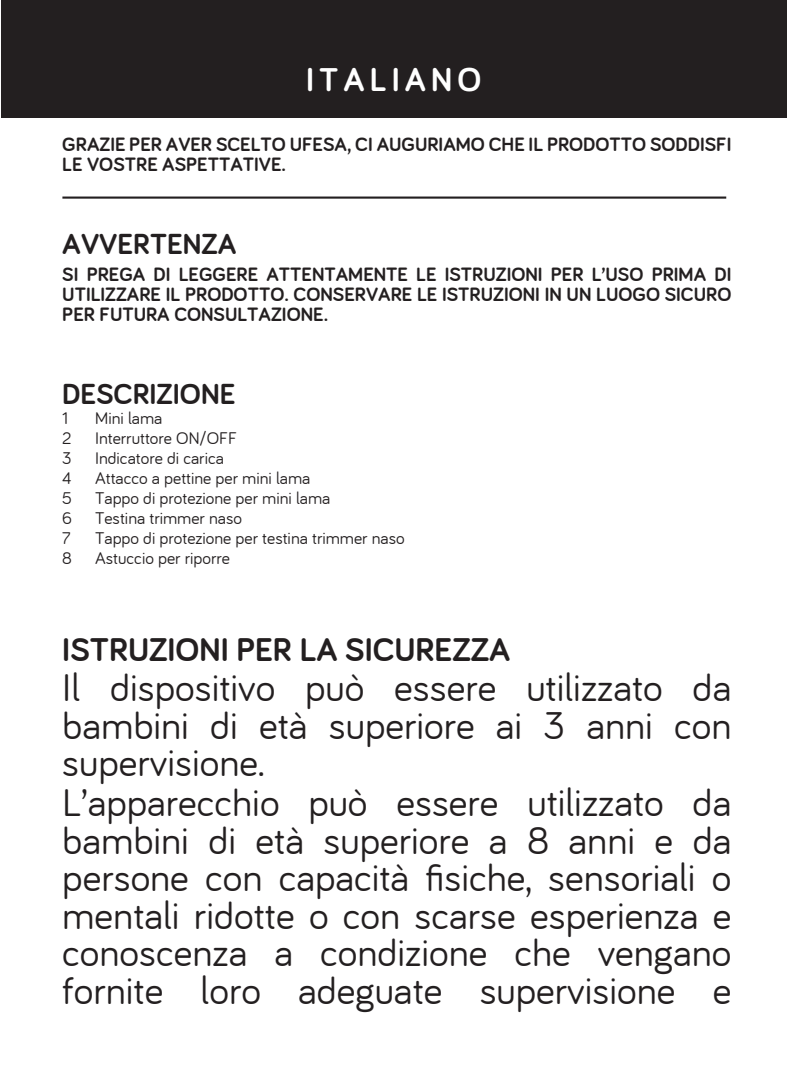
<style>
.page{position:relative;width:787px;height:1092px;background:#fff}
.page>*{position:absolute;margin:0;border:0;box-sizing:border-box;transform-origin:0 0}
.t1{font:40px/37.8px "Bariol";color:#231f20}
.t2{font:700 34px "Bariol";color:#231f20}
.t3{font:700 34px "Bariol";letter-spacing:.15em;color:#fff}
.t4{font:700 30px "Bariol";color:#231f20}
.t5{font:700 20px/20px "Bariol";color:#231f20}
.t6{font:17.5px "Bariol";color:#231f20}
</style>
<div class="page">
<div style="left:1px;top:0;width:785px;height:118px;background:#231f20"></div>
<hr style="left:62px;top:196px;width:664px;height:3px;background:#231f20">
<p class="t3" style="left:306px;top:56px;width:176px">ITALIANO</p>
<p class="t5" style="left:62px;top:134px;width:670px">GRAZIE PER AVER SCELTO UFESA, CI AUGURIAMO CHE IL PRODOTTO SODDISFI<br>LE VOSTRE ASPETTATIVE.</p>
<p class="t4" style="left:62px;top:226px;width:175px">AVVERTENZA</p>
<p class="t5" style="left:62px;top:264px;width:670px;text-align:justify">SI PREGA DI LEGGERE ATTENTAMENTE LE ISTRUZIONI PER L’USO PRIMA DI UTILIZZARE IL PRODOTTO. CONSERVARE LE ISTRUZIONI IN UN LUOGO SICURO PER FUTURA CONSULTAZIONE.</p>
<p class="t4" style="left:62px;top:376px;width:175px">DESCRIZIONE</p>
<p class="t6" style="left:62px;top:408px;width:8px">1</p>
<p class="t6" style="left:95px;top:408px;width:69px">Mini lama</p>
<p class="t6" style="left:62px;top:428px;width:11px">2</p>
<p class="t6" style="left:95px;top:428px;width:144px">Interruttore ON/OFF</p>
<p class="t6" style="left:62px;top:448px;width:11px">3</p>
<p class="t6" style="left:95px;top:448px;width:130px">Indicatore di carica</p>
<p class="t6" style="left:62px;top:468px;width:11px">4</p>
<p class="t6" style="left:95px;top:468px;width:217px">Attacco a pettine per mini lama</p>
<p class="t6" style="left:62px;top:488px;width:11px">5</p>
<p class="t6" style="left:95px;top:488px;width:237px">Tappo di protezione per mini lama</p>
<p class="t6" style="left:62px;top:508px;width:11px">6</p>
<p class="t6" style="left:95px;top:508px;width:148px">Testina trimmer naso</p>
<p class="t6" style="left:62px;top:528px;width:10px">7</p>
<p class="t6" style="left:95px;top:528px;width:311px">Tappo di protezione per testina trimmer naso</p>
<p class="t6" style="left:62px;top:548px;width:11px">8</p>
<p class="t6" style="left:95px;top:548px;width:136px">Astuccio per riporre</p>
<p class="t2" style="left:62px;top:630px;width:449px">ISTRUZIONI PER LA SICUREZZA</p>
<p class="t1" style="left:62px;top:669px;width:670px">Il dispositivo può essere utilizzato da bambini di età superiore ai 3 anni con supervisione.<br>L’apparecchio può essere utilizzato da bambini di età superiore a 8 anni e da persone con capacità fisiche, sensoriali o mentali ridotte o con scarse esperienza e conoscenza a condizione che vengano fornite loro adeguate supervisione e</p>
</div>
